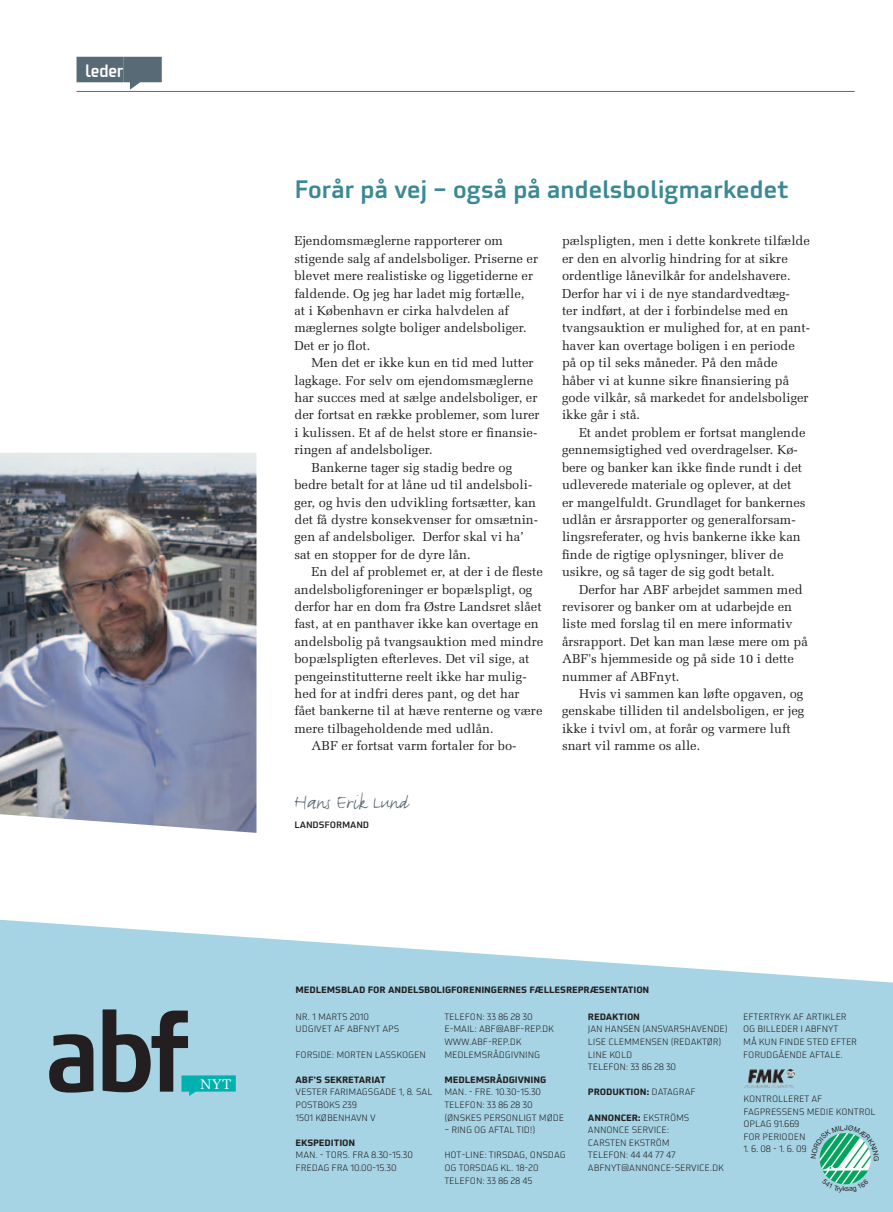
<style>
.page{position:relative;width:893px;height:1212px;background:#fff}
.page>*{position:absolute;margin:0;border:0;box-sizing:border-box;transform-origin:0 0}
.t1{font:500 24.6px "Utility Pro";letter-spacing:-.02em;color:#3b8996;scale:.96 1}
.t2{font:22.5px "FF Justlefthand";color:#586a75}
.t3{font:14.85px "Magion";color:#fff}
.t4{font:13.95px "Melior LT Std";color:#fff}
.t5{font:12.9px/17.4px "Melior LT Std";color:#231f20}
.t6{font:300 9px/12.6px "Utility Pro";letter-spacing:-.01em;color:#231f20}
.t7{font:700 9px "Utility Pro";letter-spacing:-.01em;color:#231f20}
.t8{font:500 9px "Utility Pro";color:#231f20}
.s1{font-weight:300}
.s2{font-weight:700}
</style>
<div class="page">
<hr style="left:77px;top:91px;width:778px;height:1px;background:#586a75">
<div style="left:77px;top:57px;width:46px;height:25px;background:#586a75"></div>
<svg style="left:123px;top:57px;width:39px;height:33px"></svg>
<svg style="left:0;top:920px;width:893px;height:292px;background:#b0d8e7"></svg>
<img style="left:744px;top:1070px;width:50px;height:17px">
<img style="left:0;top:453px;width:256px;height:380px">
<svg style="left:49px;top:1034px;width:44px;height:58px;background:#505d64"></svg>
<svg style="left:103px;top:1009px;width:133px;height:87px;background:#6f97a1"></svg>
<svg style="left:811px;top:1125px;width:68px;height:68px;background:#8bd0c6"></svg>
<p class="t3" style="left:86px;top:61px;width:39px">leder</p>
<h1 class="t1" style="left:294px;top:173px;width:516px">Forår på vej – også på andelsboligmarkedet</h1>
<p class="t5" style="left:294px;top:232px;width:245px">Ejendomsmæglerne rapporterer om stigende salg af andelsboliger. Priserne er blevet mere realistiske og liggetiderne er faldende. Og jeg har ladet mig fortælle, at i København er cirka halvdelen af mæglernes solgte boliger andelsboliger.<br>Det er jo flot.</p>
<p class="t5" style="left:311px;top:354px;width:224px">Men det er ikke kun en tid med lutter</p>
<p class="t5" style="left:294px;top:372px;width:240px">lagkage. For selv om ejendomsmæglerne</p>
<p class="t5" style="left:294px;top:389px;width:244px">har succes med at sælge andelsboliger, er</p>
<p class="t5" style="left:294px;top:406px;width:247px">der fortsat en række problemer, som lurer</p>
<p class="t5" style="left:294px;top:424px;width:244px">i kulissen. Et af de helst store er finansie-</p>
<p class="t5" style="left:294px;top:441px;width:140px">ringen af andelsboliger.</p>
<p class="t5" style="left:311px;top:459px;width:202px">Bankerne tager sig stadig bedre og</p>
<p class="t5" style="left:294px;top:476px;width:239px">bedre betalt for at låne ud til andelsboli-</p>
<p class="t5" style="left:294px;top:493px;width:243px">ger, og hvis den udvikling fortsætter, kan</p>
<p class="t5" style="left:294px;top:511px;width:245px">det få dystre konsekvenser for omsætnin-</p>
<p class="t5" style="left:294px;top:528px;width:231px">gen af andelsboliger. Derfor skal vi ha’</p>
<p class="t5" style="left:294px;top:546px;width:178px">sat en stopper for de dyre lån.</p>
<p class="t5" style="left:311px;top:563px;width:233px">En del af problemet er, at der i de fleste</p>
<p class="t5" style="left:294px;top:580px;width:239px">andelsboligforeninger er bopælspligt, og</p>
<p class="t5" style="left:294px;top:598px;width:249px">derfor har en dom fra Østre Landsret slået</p>
<p class="t5" style="left:294px;top:615px;width:246px">fast, at en panthaver ikke kan overtage en</p>
<p class="t5" style="left:294px;top:633px;width:250px">andelsbolig på tvangsauktion med mindre</p>
<p class="t5" style="left:294px;top:650px;width:237px">bopælspligten efterleves. Det vil sige, at</p>
<p class="t5" style="left:294px;top:667px;width:234px">pengeinstitutterne reelt ikke har mulig-</p>
<p class="t5" style="left:294px;top:685px;width:227px">hed for at indfri deres pant, og det har</p>
<p class="t5" style="left:294px;top:702px;width:249px">fået bankerne til at hæve renterne og være</p>
<p class="t5" style="left:294px;top:720px;width:201px">mere tilbageholdende med udlån.</p>
<p class="t5" style="left:311px;top:737px;width:206px">ABF er fortsat varm fortaler for bo-</p>
<h2 class="t2" style="left:294px;top:788px;width:116px">Hans Erik Lund</h2>
<p class="t8" style="left:294px;top:819px;width:76px">Landsformand</p>
<p class="t5" style="left:562px;top:232px;width:249px">pælspligten, men i dette konkrete tilfælde er den en alvorlig hindring for at sikre ordentlige lånevilkår for andelshavere.<br>Derfor har vi i de nye standardvedtæg-<br>ter indført, at der i forbindelse med en tvangsauktion er mulighed for, at en pant&shy;haver kan overtage boligen i en periode på op til seks måneder. På den måde håber vi at kunne sikre finansiering på gode vilkår, så markedet for andelsboliger ikke går i stå.</p>
<p class="t5" style="left:562px;top:424px;width:245px;text-indent:17px">Et andet problem er fortsat manglende gennemsigtighed ved overdragelser. Kø&shy;bere og banker kan ikke finde rundt i det udleverede materiale og oplever, at det er mangelfuldt. Grundlaget for bankernes udlån er årsrapporter og generalforsam&shy;lingsreferater, og hvis bankerne ikke kan finde de rigtige oplysninger, bliver de usikre, og så tager de sig godt betalt.</p>
<p class="t5" style="left:562px;top:580px;width:247px;text-indent:17px">Derfor har ABF arbejdet sammen med revisorer og banker om at udarbejde en liste med forslag til en mere informativ årsrapport. Det kan man læse mere om på ABF's hjemmeside og på side 10 i dette nummer af ABFnyt.</p>
<p class="t5" style="left:562px;top:685px;width:244px;text-indent:17px">Hvis vi sammen kan løfte opgaven, og genskabe tilliden til andelsboligen, er jeg ikke i tvivl om, at forår og varmere luft snart vil ramme os alle.</p>
<p class="t4" style="left:201px;top:1076px;width:32px">nyt</p>
<p class="t7" style="left:296px;top:984px;width:355px">M EDLEMSBLAD FOR ANDELSBOLIGFORENINGERNES FÆLLESREPRÆSENTATION</p>
<p class="t6" style="left:296px;top:1010px;width:104px">NR. 1 MARTS 2010<br>UDGIVET AF ABFNYT APS</p>
<p class="t6" style="left:296px;top:1048px;width:48px">FORSIDE: MORTE</p>
<p class="t6" style="left:366px;top:1048px;width:20px">N LASS</p>
<p class="t6" style="left:396px;top:1048px;width:12px">KOGE</p>
<p class="t6" style="left:419px;top:1048px;width:8px">N</p>
<p class="t7" style="left:296px;top:1074px;width:7px">ABF</p>
<p class="t7" style="left:313px;top:1074px;width:74px">'S SEKRETARIAT</p>
<p class="t6" style="left:295px;top:1086px;width:136px">VESTER FARIMAGSGADE 1, 8. SAL<br>POSTB OKS 239<br>1501 KØBEN HAVN V</p>
<p class="t7" style="left:296px;top:1137px;width:61px">EKSPEDITION</p>
<p class="t6" style="left:296px;top:1149px;width:119px">MAN . - TORS. FRA 8.30-15.30<br>FREDAG FRA 10.00-15.30</p>
<p class="t6" style="left:444px;top:1010px;width:110px">TELEFON : 33 86 28 30<br>E-MAIL: ABF@ABF-REP.DK<br>WWW.AB F-REP.DK<br>M EDLEMSRÅDGIVN ING</p>
<p class="t7" style="left:444px;top:1074px;width:103px">MEDLEMSRÅDGIVNING</p>
<p class="t6" style="left:444px;top:1086px;width:121px">MAN . - FRE. 10.30-15.30<br>TELEFON : 33 86 28 30 (ØNSKES PERSONLIGT MØDE</p>
<p class="t6" style="left:444px;top:1124px;width:93px">– RIN G OG AFTAL TID!)</p>
<p class="t6" style="left:444px;top:1149px;width:7px">HOT</p>
<p class="t6" style="left:444px;top:1149px;width:123px;text-indent:17px">-LI NE: TIRSDAG, ONSDAG<br>OG TORSDAG KL. 18-20<br>TELEFON : 33 86 28 45</p>
<p class="t7" style="left:588px;top:1011px;width:54px">REDAKTION</p>
<p class="t6" style="left:588px;top:1023px;width:141px">JAN HAN SEN (AN SVARSHAVEN DE)<br>LISE CLEMMENSEN (REDAKTØR)<br>LIN E KOLD<br>TELEFON : 33 86 28 30</p>
<p class="t7" style="left:588px;top:1086px;width:109px">PRODUKTION: <span class="s1">DATAGRAF</span></p>
<p class="t6" style="left:588px;top:1111px;width:103px"><span class="s2">ANNONCER:</span> EKSTRÖMS<br>ANN</p>
<p class="t6" style="left:588px;top:1124px;width:136px;text-indent:19px">ONCE SERVICE:<br>CARSTEN EKSTRÖM<br>TELEFON : 44 44 77 47<br>ABFNYT@ANN ONCE-SERVICE.DK</p>
<p class="t6" style="left:743px;top:1010px;width:105px">E FTERTRYK AF ARTIKLER<br>OG BILLEDER I ABFNYT<br>MÅ KUN</p>
<p class="t6" style="left:743px;top:1035px;width:115px;text-indent:36px">FIN DE STED EFTER<br>FORU DGÅEN DE AFTALE.</p>
<p class="t6" style="left:743px;top:1092px;width:132px">KONTROLLERET AF<br>FAGPRESSENS M EDIE KONTROL<br>O PLAG 91.669<br>FOR PERIODEN</p>
<p class="t6" style="left:743px;top:1143px;width:65px">1. 6. 08 - 1. 6. 09</p>
</div>
